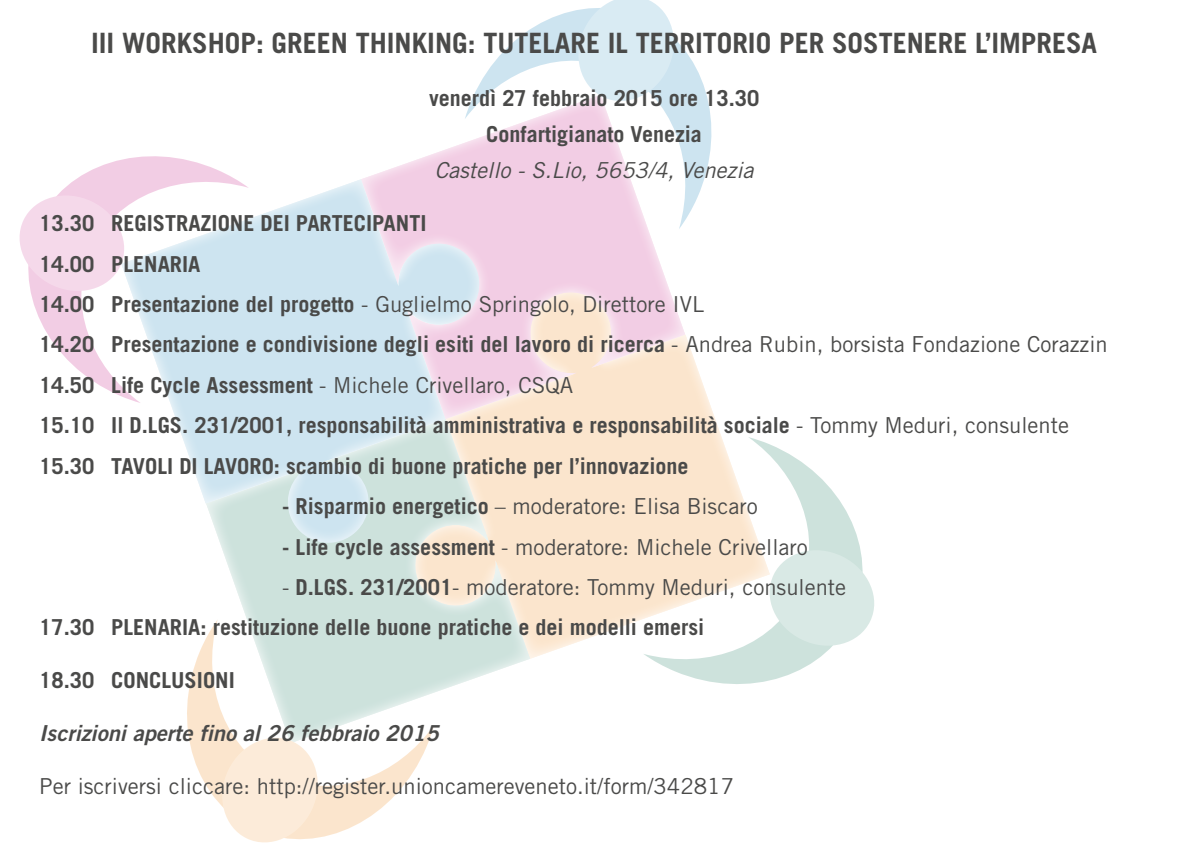
<style>
.page{position:relative;width:1191px;height:851px;background:#fff}
.page>*{position:absolute;margin:0;border:0;box-sizing:border-box;transform-origin:0 0}
.t1{font:700 28px "Trade Gothic";color:#4a4a49}
.t2{font:700 22px/40.4px "Trade Gothic";color:#4a4a49}
.t3{font:22px "Trade Gothic";color:#4a4a49}
.t4{font:italic 22px "Trade Gothic Bold Two";color:#4a4a49}
.t5{font:italic 22px "Trade Gothic";color:#4a4a49}
.s1{font-weight:400}
.s2{font-weight:700}
</style>
<div class="page">
<svg style="left:650px;top:444px;width:209px;height:240px"></svg>
<svg style="left:187px;top:639px;width:241px;height:198px"></svg>
<svg style="left:474px;top:11px;width:238px;height:209px"></svg>
<svg style="left:530px;top:335px;width:240px;height:323px;fill:#fbe5cd"></svg>
<svg style="left:363px;top:95px;width:322px;height:324px"></svg>
<svg style="left:206px;top:419px;width:324px;height:324px"></svg>
<svg style="left:206px;top:179px;width:278px;height:368px"></svg>
<svg style="left:170px;top:179px;width:309px;height:363px;fill:#cde4f0"></svg>
<svg style="left:571px;top:0;width:109px;height:108px"></svg>
<svg style="left:762px;top:543px;width:112px;height:109px"></svg>
<svg style="left:32px;top:156px;width:217px;height:247px"></svg>
<svg style="left:215px;top:730px;width:109px;height:112px"></svg>
<svg style="left:20px;top:189px;width:111px;height:109px"></svg>
<p class="t1" style="left:91px;top:25px;width:1007px">III WORKSHOP: GREEN THINKING: TUTELARE IL TERRITORIO PER SOSTENERE L’IMPRESA</p>
<p class="t2" style="left:429px;top:79px;width:332px;line-height:36.4px;text-align:center">venerdì 27 febbraio 2015 ore 13.30<br>Confartigianato Venezia</p>
<p class="t5" style="left:435px;top:157px;width:320px">Castello - S.Lio, 5653/4, Venezia</p>
<p class="t2" style="left:39px;top:203px;width:1070px">13.30 REGISTRAZIONE DEI PARTECIPANTI<br>14.00 PLENARIA<br>14.00 Presentazione del progetto <span class="s1">- Guglielmo Springolo, Direttore IVL<br></span>14.20 Presentazione e condivisione degli esiti del lavoro di ricerca <span class="s1">- Andrea Rubin, borsista Fondazione Corazzin </span>14.50 Life Cycle Assessment <span class="s1">- Michele Crivellaro, CSQA<br></span>15.10 Il D.LGS. 231/2001, responsabilità amministrativa e responsabilità sociale <span class="s1">- Tommy Meduri, consulente </span>15.30 TAVOLI DI LAVORO: scambio di buone pratiche per l’innovazione</p>
<p class="t3" style="left:282px;top:493px;width:477px"><span class="s2">- Risparmio energetico</span> – moderatore: Elisa Biscaro</p>
<p class="t3" style="left:282px;top:533px;width:527px"><span class="s2">- Life cycle assessment</span> - moderatore: Michele Crivellaro</p>
<p class="t2" style="left:39px;top:566px;width:808px;text-indent:243px"><span class="s1">-</span> D.LGS. 231/2001<span class="s1">- moderatore: Tommy Meduri, consulente<br></span>17.30 PLENARIA: restituzione delle buone pratiche e dei modelli emersi</p>
<p class="t2" style="left:39px;top:659px;width:197px">18.30 CONCLUSIONI</p>
<p class="t4" style="left:39px;top:719px;width:401px">Iscrizioni aperte fino al 26 febbraio 2015</p>
<p class="t3" style="left:39px;top:772px;width:696px">Per iscriversi cliccare: http://register.unioncamereveneto.it/form/342817</p>
</div>
